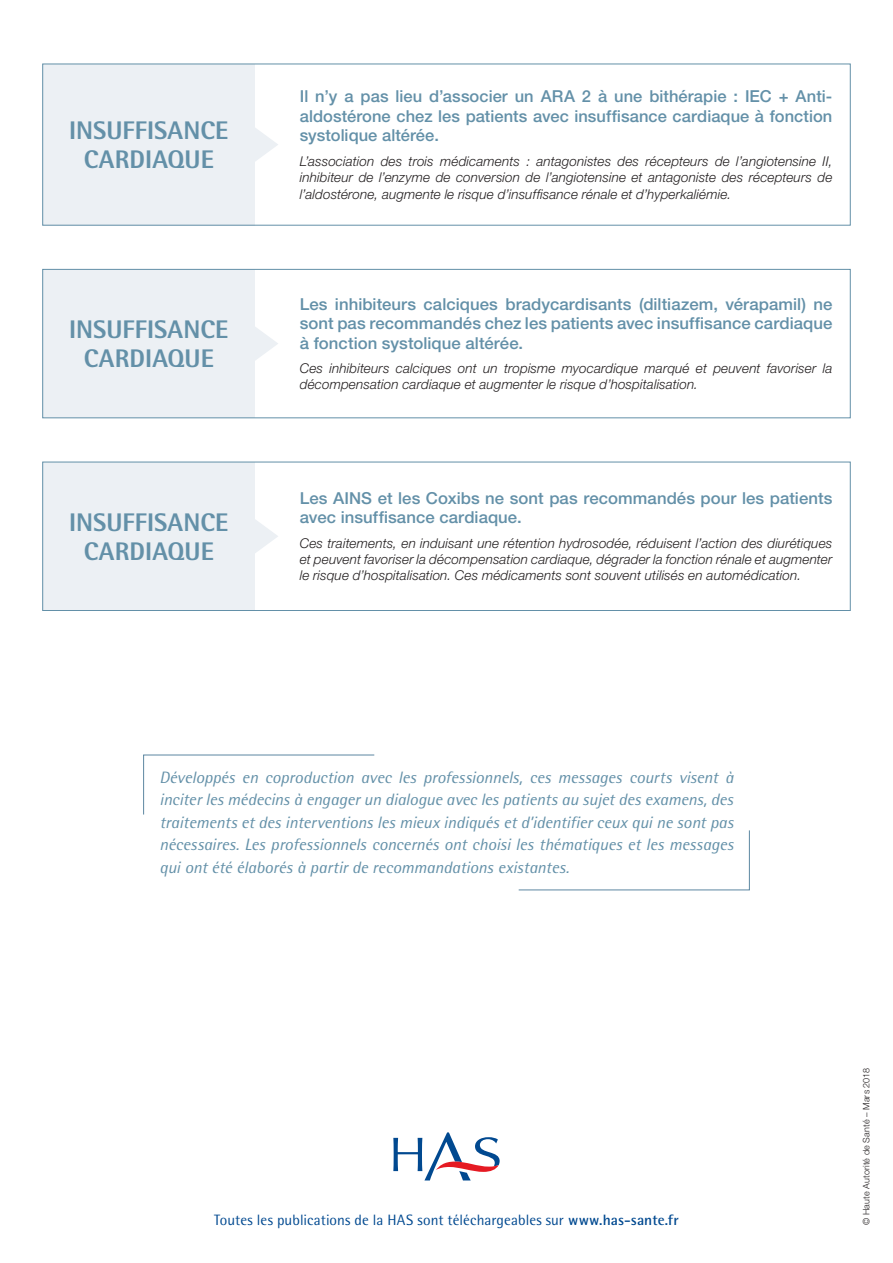
<style>
.page{position:relative;width:893px;height:1263px;background:#fff}
.page>*{position:absolute;margin:0;border:0;box-sizing:border-box;transform-origin:0 0}
.Date{font:800 25.5px "Rotis Semi Sans Std";color:#6390a8}
.t1{font:500 16.5px/19.5px "Helvetica Neue LT Std";letter-spacing:.005em;color:#6390a8;text-align:justify}
.t2{font:italic 16.5px/22.5px "Rotis Semi Sans Std";letter-spacing:-.005em;color:#6390a8;text-align:justify}
.t3{font:15px "Rotis Semi Sans Std";letter-spacing:.005em;color:#014990}
.texte{font:italic 300 13.5px/16.2px "Helvetica Neue LT Std";letter-spacing:.01em;color:#231f20;text-align:justify}
.t4{font:300 9px "Helvetica Neue LT Std";letter-spacing:.025em;color:#231f20}
.s1{font-weight:700}
</style>
<div class="page">
<svg style="left:393px;top:1132px;width:107px;height:48px"></svg>
<div style="left:43px;top:64px;width:212px;height:161px;background:#ecf0f4"></div>
<svg style="left:255px;top:128px;width:23px;height:33px"></svg>
<div style="left:43px;top:269px;width:212px;height:149px;background:#ecf0f4"></div>
<svg style="left:255px;top:327px;width:23px;height:33px"></svg>
<div style="left:43px;top:269px;width:807px;height:149px;border:1px solid #6390a8"></div>
<div style="left:43px;top:462px;width:212px;height:149px;background:#ecf0f4"></div>
<svg style="left:255px;top:519px;width:23px;height:34px"></svg>
<div style="left:43px;top:462px;width:807px;height:149px;border:1px solid #6390a8"></div>
<svg style="left:143px;top:755px;width:232px;height:60px"></svg>
<svg style="left:518px;top:830px;width:232px;height:60px"></svg>
<p class="Date" style="left:69px;top:115px;width:161px">INSUFFISANCE</p>
<p class="Date" style="left:84px;top:143px;width:132px">CARDIAQUE</p>
<p class="Date" style="left:69px;top:314px;width:161px">INSUFFISANCE</p>
<p class="Date" style="left:84px;top:342px;width:132px">CARDIAQUE</p>
<p class="Date" style="left:69px;top:506px;width:161px">INSUFFISANCE</p>
<p class="Date" style="left:84px;top:535px;width:132px">CARDIAQUE</p>
<p class="t1" style="left:300px;top:87px;width:534px">Il n’y a pas lieu d’associer un ARA 2 à une bithérapie : IEC + Anti&shy;aldostérone chez les patients avec insuffisance cardiaque à fonction systolique altérée.</p>
<p class="texte" style="left:300px;top:153px;width:534px">L’association des trois médicaments : antagonistes des récepteurs de l’angiotensine II, inhibiteur de l’enzyme de conversion de l’angiotensine et antagoniste des récepteurs de l’aldostérone, augmente le risque d’insuffisance rénale et d’hyperkaliémie.</p>
<p class="t1" style="left:300px;top:294px;width:534px">Les inhibiteurs calciques bradycardisants (diltiazem, vérapamil) ne sont pas recommandés chez les patients avec insuffisance cardiaque à fonction systolique altérée.</p>
<p class="texte" style="left:300px;top:360px;width:534px">Ces inhibiteurs calciques ont un tropisme myocardique marqué et peuvent favoriser la décompensation cardiaque et augmenter le risque d’hospitalisation.</p>
<p class="t1" style="left:300px;top:488px;width:534px">Les AINS et les Coxibs ne sont pas recommandés pour les patients avec insuffisance cardiaque.</p>
<p class="texte" style="left:300px;top:535px;width:534px">Ces traitements, en induisant une rétention hydrosodée, réduisent l’action des diurétiques et peuvent favoriser la décompensation cardiaque, dégrader la fonction rénale et augmenter le risque d’hospitalisation. Ces médicaments sont souvent utilisés en automédication.</p>
<p class="t2" style="left:159px;top:766px;width:576px">Développés en coproduction avec les professionnels, ces messages courts visent à inciter les médecins à engager un dialogue avec les patients au sujet des examens, des traitements et des interventions les mieux indiqués et d’identifier ceux qui ne sont pas nécessaires. Les professionnels concernés ont choisi les thématiques et les messages qui ont été élaborés à partir de recommandations existantes.</p>
<p class="t3" style="left:214px;top:1211px;width:466px">Toutes les publications de la HAS sont téléchargeables sur <span class="s1">www.has-sante.fr</span></p>
<p class="t4" style="left:861px;top:1225px;width:158px;rotate:-90deg">© Haute Autorité de Santé – Mars 2018</p>
</div>
